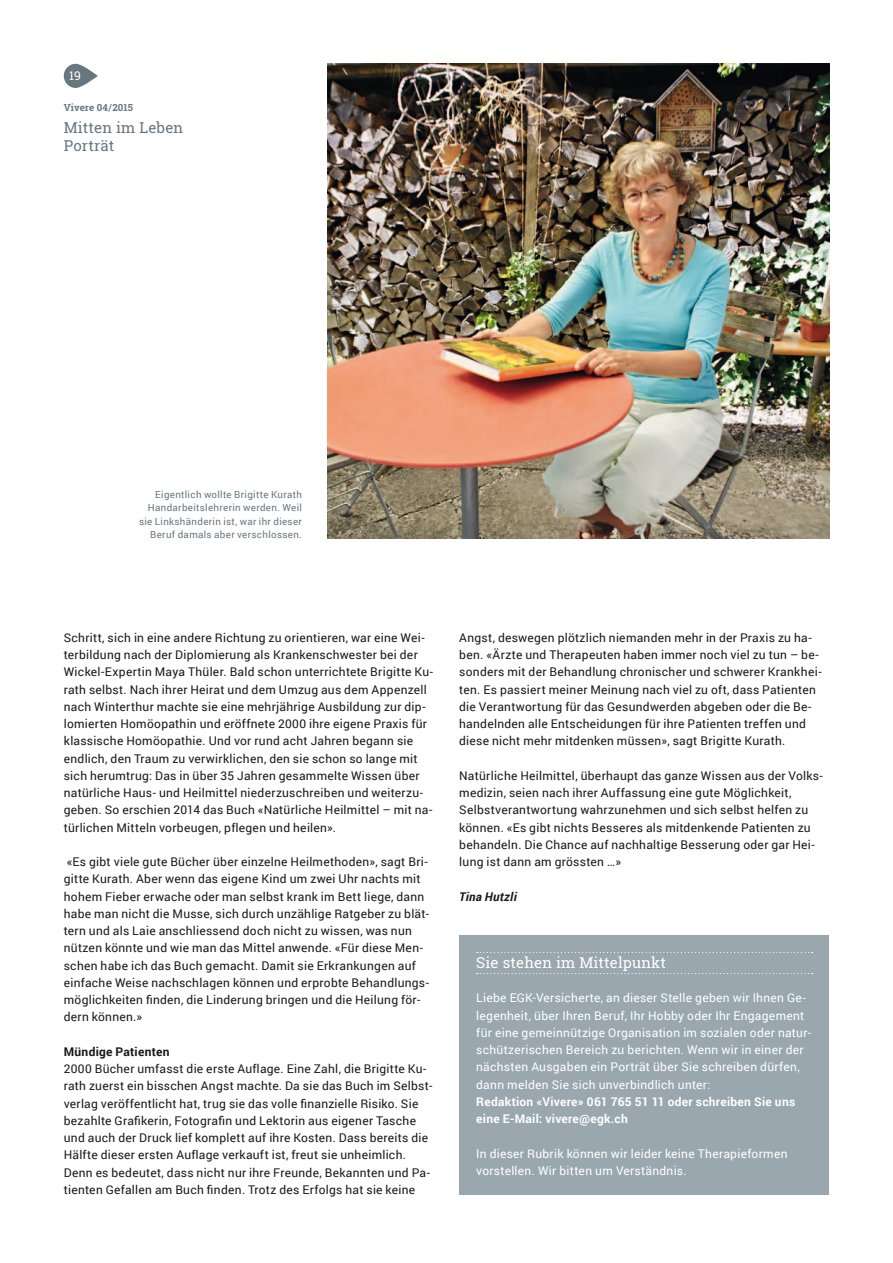
<style>
.page{position:relative;width:893px;height:1263px;background:#fff}
.page>*{position:absolute;margin:0;border:0;box-sizing:border-box;transform-origin:0 0}
.t1{font:15px "Roboto Slab";letter-spacing:.01em;color:#fff}
.t2{font:15px/18px "Roboto Slab";letter-spacing:.01em;color:#67767f}
.t3{font:12px/17.2px "Roboto";letter-spacing:.025em;color:#1a171c}
.t4{font:12px/17.2px "Roboto";letter-spacing:.025em;color:#fff}
.t5{font:700 12px/17.2px "Roboto";letter-spacing:.02em;color:#fff}
.t6{font:700 12px "Roboto";letter-spacing:.025em;color:#1a171c}
.t7{font:italic 700 12px "Roboto";letter-spacing:.025em;color:#1a171c}
.t8{font:12px "Roboto Slab";color:#fff}
.t9{font:9.75px/13.5px "Roboto";letter-spacing:.035em;color:#67767f;text-align:right}
.t10{font:700 9.75px "Roboto Slab";letter-spacing:.01em;color:#67767f}
</style>
<div class="page">
<svg style="left:64px;top:64px;width:34px;height:24px"></svg>
<img style="left:327px;top:64px;width:502px;height:474px">
<div style="left:459px;top:935px;width:370px;height:260px;background:#9aa7af"></div>
<svg style="left:477px;top:952px;width:336px;height:1px"></svg>
<svg style="left:477px;top:973px;width:336px;height:1px"></svg>
<p class="t8" style="left:69px;top:67px;width:13px">19</p>
<p class="t10" style="left:64px;top:100px;width:71px">Vivere 04 / 2015</p>
<p class="t2" style="left:64px;top:118px;width:121px">Mitten im Leben<br>Porträt</p>
<p class="t9" style="left:139px;top:487px;width:164px">Eigentlich wollte Brigitte Kurath Handarbeitslehrerin werden. Weil sie Linkshänderin ist, war ihr dieser Beruf damals aber verschlossen.</p>
<p class="t3" style="left:64px;top:628px;width:371px">Schritt, sich in eine andere Richtung zu orientieren, war eine Wei&shy;terbildung nach der Diplomierung als Krankenschwester bei der Wickel-Expertin Maya Thüler. Bald schon unterrichtete Brigitte Ku&shy;rath selbst. Nach ihrer Heirat und dem Umzug aus dem Appenzell nach Winterthur machte sie eine mehrjährige Ausbildung zur dip&shy;lomierten Homöopathin und eröffnete 2000 ihre eigene Praxis für klassische Homöopathie. Und vor rund acht Jahren begann sie endlich, den Traum zu verwirklichen, den sie schon so lange mit sich herumtrug: Das in über 35 Jahren gesammelte Wissen über natürliche Haus- und Heilmittel niederzuschreiben und weiterzu&shy;geben. So erschien 2014 das Buch «Natürliche Heilmittel – mit na&shy;türlichen Mitteln vorbeugen, pflegen und heilen».</p>
<p class="t3" style="left:64px;top:853px;width:367px">«Es gibt viele gute Bücher über einzelne Heilmethoden», sagt Bri&shy;gitte Kurath. Aber wenn das eigene Kind um zwei Uhr nachts mit hohem Fieber erwache oder man selbst krank im Bett liege, dann habe man nicht die Musse, sich durch unzählige Ratgeber zu blät&shy;tern und als Laie anschliessend doch nicht zu wissen, was nun nützen könnte und wie man das Mittel anwende. «Für diese Men&shy;schen habe ich das Buch gemacht. Damit sie Erkrankungen auf einfache Weise nachschlagen können und erprobte Behandlungs&shy;möglichkeiten finden, die Linderung bringen und die Heilung för&shy;dern können.»</p>
<p class="t6" style="left:64px;top:1043px;width:107px">Mündige Patienten</p>
<p class="t3" style="left:64px;top:1060px;width:370px">2000 Bücher umfasst die erste Auflage. Eine Zahl, die Brigitte Ku&shy;rath zuerst ein bisschen Angst machte. Da sie das Buch im Selbst&shy;verlag veröffentlicht hat, trug sie das volle finanzielle Risiko. Sie bezahlte Grafikerin, Fotografin und Lektorin aus eigener Tasche und auch der Druck lief komplett auf ihre Kosten. Dass bereits die Hälfte dieser ersten Auflage verkauft ist, freut sie unheimlich.<br>Denn es bedeutet, dass nicht nur ihre Freunde, Bekannten und Pa&shy;tienten Gefallen am Buch finden. Trotz des Erfolgs hat sie keine</p>
<p class="t3" style="left:459px;top:628px;width:364px">Angst, deswegen plötzlich niemanden mehr in der Praxis zu ha&shy;ben. «Ärzte und Therapeuten haben immer noch viel zu tun – be&shy;sonders mit der Behandlung chronischer und schwerer Krankhei&shy;ten. Es passiert meiner Meinung nach viel zu oft, dass Patienten die Verantwortung für das Gesundwerden abgeben oder die Be&shy;handelnden alle Entscheidungen für ihre Patienten treffen und diese nicht mehr mitdenken müssen», sagt Brigitte Kurath.</p>
<p class="t3" style="left:459px;top:766px;width:365px">Natürliche Heilmittel, überhaupt das ganze Wissen aus der Volks&shy;medizin, seien nach ihrer Auffassung eine gute Möglichkeit, Selbstverantwortung wahrzunehmen und sich selbst helfen zu können. «Es gibt nichts Besseres als mitdenkende Patienten zu behandeln. Die Chance auf nachhaltige Besserung oder gar Hei&shy;lung ist dann am grössten …»</p>
<p class="t7" style="left:459px;top:888px;width:59px">Tina Hutzli</p>
<p class="t1" style="left:476px;top:952px;width:191px">Sie stehen im Mittelpunkt</p>
<p class="t4" style="left:476px;top:989px;width:336px">Liebe EGK-Versicherte, an dieser Stelle geben wir Ihnen Ge&shy;legenheit, über Ihren Beruf, Ihr Hobby oder Ihr Engagement für eine gemeinnützige Organisation im sozialen oder natur&shy;schützerischen Bereich zu berichten. Wenn wir in einer der nächsten Ausgaben ein Porträt über Sie schreiben dürfen, dann melden Sie sich unverbindlich unter:</p>
<p class="t5" style="left:476px;top:1092px;width:320px">Redaktion «Vivere» 061 765 51 11 oder schreiben Sie uns eine E-Mail: vivere@egk.ch</p>
<p class="t4" style="left:476px;top:1144px;width:313px">In dieser Rubrik können wir leider keine Therapieformen vorstellen. Wir bitten um Verständnis.</p>
</div>
